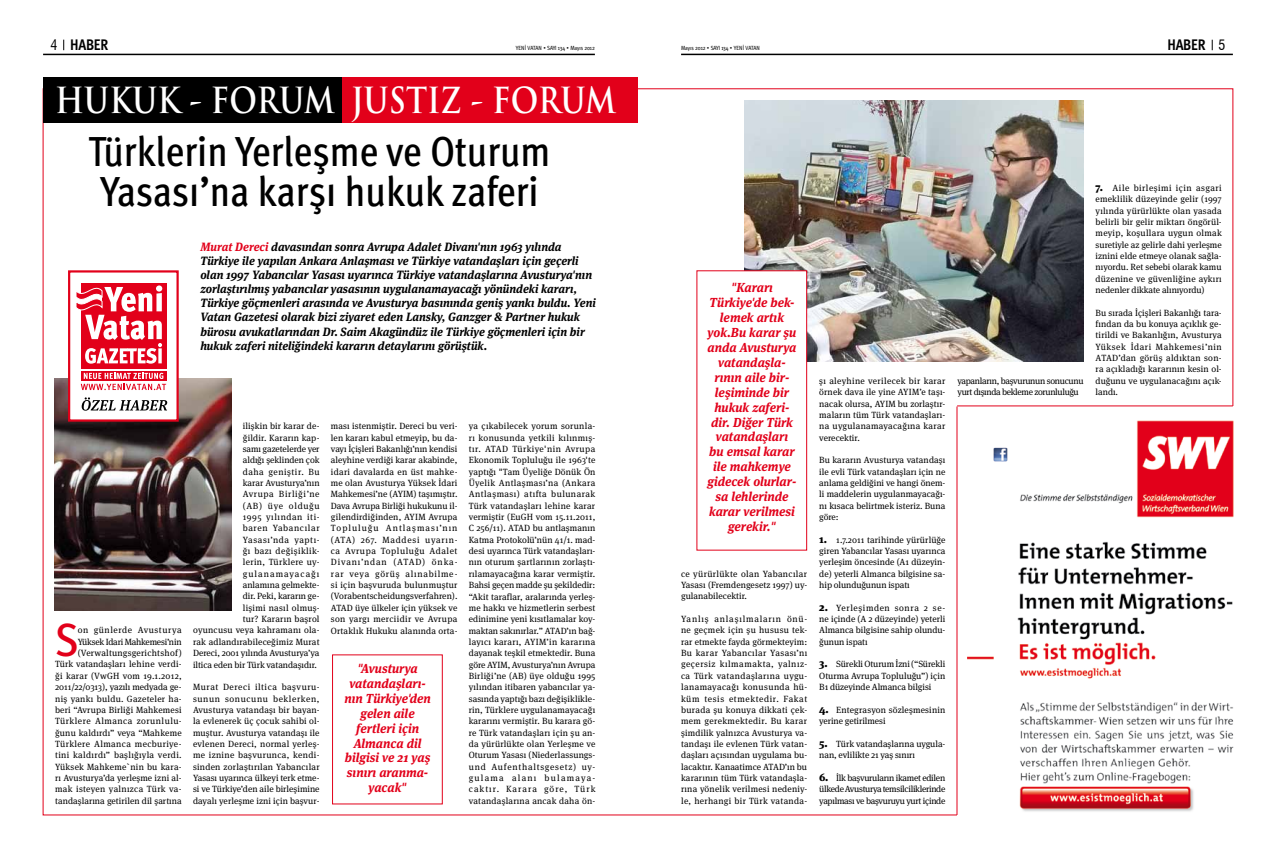
<style>
.page{position:relative;width:1276px;height:851px;background:#fff}
.page>*{position:absolute;margin:0;border:0;box-sizing:border-box;transform-origin:0 0}
.t1{font:500 46.5px "Meta Cond Pro";color:#e2001a}
.t2{font:500 42px/40px "Meta Cond Pro";color:#000}
.t3{font:700 35px "Trajan Pro";color:#fff;scale:.85 1}
.t4{font:700 15.3px "Meta Cond Pro";letter-spacing:-.015em;color:#000}
.t5{font:italic 700 13px/14.9px "Meta Serif Pro";color:#e2001a;text-align:center;scale:.95 1}
.t6{font:italic 700 12px/14px "Meta Serif Pro";color:#000;scale:.95 1}
.t7{font:9px/11.3px "Meta Serif Pro";letter-spacing:.005em;color:#000;text-align:justify}
.t8{font:9px/11.3px "Meta Serif Pro";letter-spacing:-.035em;color:#000}
.t9{font:6px "Meta Cond Pro";letter-spacing:-.01em;color:#000}
.s1{font-family:"Swiss 721 BT";font-weight:400;font-stretch:condensed;font-size:14px}
.s2{color:#e2001a}
.s3{font-weight:900;font-size:11px}
</style>
<div class="page">
<hr style="left:43px;top:54px;width:552px;height:1px;background:#000">
<hr style="left:681px;top:54px;width:552px;height:1px;background:#000">
<img style="left:54px;top:378px;width:177px;height:232px">
<img style="left:744px;top:101px;width:339px;height:260px">
<div style="left:332px;top:654px;width:111px;height:150px;border:1px solid #e2001a"></div>
<div style="left:696px;top:270px;width:111px;height:280px;background:#fff;border:1px solid #e2001a"></div>
<img style="left:967px;top:420px;width:267px;height:392px">
<hr style="left:957px;top:405px;width:276px;height:1px;background:#e2001a">
<hr style="left:956px;top:406px;width:1px;height:408px;background:#e2001a">
<div style="left:68px;top:270px;width:111px;height:151px;background:#fff;border:2px solid #e2001a"></div>
<svg style="left:82px;top:397px;width:85px;height:13px"></svg>
<div style="left:81px;top:283px;width:85px;height:85px;background:#e2001a"></div>
<svg style="left:81px;top:371px;width:85px;height:2px"></svg>
<svg style="left:81px;top:373px;width:85px;height:17px"></svg>
<svg style="left:76px;top:285px;width:86px;height:78px"></svg>
<div style="left:43px;top:77px;width:300px;height:46px;background:#000"></div>
<div style="left:343px;top:77px;width:295px;height:46px;background:#e2001a"></div>
<h3 class="t4" style="left:51px;top:35px;width:59px"><span class="s1">4</span> HABER</h3>
<p class="t9" style="left:516px;top:44px;width:81px">Yenİ VATAN • SAYI 134 • Mayıs 2012</p>
<p class="t9" style="left:681px;top:44px;width:79px">Mayıs 2012 • SAYI 134 • Yenİ VATAN</p>
<h3 class="t4" style="left:1167px;top:35px;width:60px">HABER <span class="s1">5</span></h3>
<h3 class="t3" style="left:55px;top:78px;width:662px">HUKUK - FORUM JUSTIZ - FORUM</h3>
<h2 class="t2" style="left:88px;top:133px;width:464px">Türklerin Yerleşme ve Oturum<br>Yasası’na karşı hukuk zaferi</h2>
<p class="t6" style="left:200px;top:239px;width:418px"><span class="s2">Murat Dereci</span> davasından sonra Avrupa Adalet Divanı'nın 1963 yılında Türkiye ile yapılan Ankara Anlaşması ve Türkiye vatandaşları için geçerli olan 1997 Yabancılar Yasası uyarınca Türkiye vatandaşlarına Avusturya'nın zorlaştırılmış yabancılar yasasının uygulanamayacağı yönündeki kararı, Türkiye göçmenleri arasında ve Avusturya basınında geniş yankı buldu. Yeni Vatan Gazetesi olarak bizi ziyaret eden Lansky, Ganzger &amp; Partner hukuk bürosu avukatlarından Dr. Saim Akagündüz ile Türkiye göçmenleri için bir hukuk zaferi niteliğindeki kararın detaylarını görüştük.</p>
<h1 class="t1" style="left:55px;top:610px;width:22px">S</h1>
<p class="t7" style="left:55px;top:624px;width:128px;text-align:right">on günlerde Avusturya<br>Yüksek Idari Mahkemesi’nin (Verwaltungsgerichtshof)<br>Türk vatandaşları lehine verdi&shy;ği karar (VwGH vom 19.1.2012,<br>2011/22/0313), yazılı medyada ge&shy;niş yankı buldu. Gazeteler ha&shy;beri “Avrupa Birliği Mahkemesi<br>Türklere Almanca zorunlulu&shy;ğunu kaldırdı” veya “Mahkeme<br>Türklere Almanca mecburiye&shy;tini kaldırdı” başlığıyla verdi.<br>Yüksek Mahkeme`nin bu kara&shy;rı Avusturya’da yerleşme izni al&shy;mak isteyen yalnızca Türk va&shy;tandaşlarına getirilen dil şartına</p>
<p class="t7" style="left:193px;top:420px;width:128px;text-align:right">ilişkin bir karar de-<br>ğildir. Kararın kap-<br>samı gazetelerde yer<br>aldığı şeklinden çok<br>daha geniştir. Bu<br>karar Avusturya’nın<br>Avrupa Birliği’ne<br>(AB) üye olduğu<br>1995 yılından iti-<br>baren Yabancılar<br>Yasası’nda yaptı-<br>ğı bazı değişiklik-<br>lerin, Türklere uy&shy;gulanamayacağı<br>anlamına gelmekte-<br>dir. Peki, kararın ge-<br>lişimi nasıl olmuş-<br>tur? Kararın başrol<br>oyuncusu veya kahramanı ola&shy;rak adlandırabileceğimiz Murat<br>Dereci, 2001 yılında Avusturya’ya iltica eden bir Türk vatandaşıdır.</p>
<p class="t7" style="left:193px;top:680px;width:128px">Murat Dereci iltica başvuru&shy;sunun sonucunu beklerken, Avusturya vatandaşı bir bayan&shy;la evlenerek üç çocuk sahibi ol&shy;muştur. Avusturya vatandaşı ile evlenen Dereci, normal yerleş&shy;me iznine başvurunca, kendi&shy;sinden zorlaştırılan Yabancılar Yasası uyarınca ülkeyi terk etme&shy;si ve Türkiye’den aile birleşimine dayalı yerleşme izni için başvur-</p>
<p class="t7" style="left:331px;top:420px;width:128px">ması istenmiştir. Dereci bu veri&shy;len kararı kabul etmeyip, bu da&shy;vayı İçişleri Bakanlığı’nın kendisi aleyhine verdiği karar akabinde, idari davalarda en üst mahke&shy;me olan Avusturya Yüksek İdari Mahkemesi’ne (AYIM) taşımıştır.<br>Dava Avrupa Birliği hukukunu il&shy;gilendirdiğinden, AYIM Avrupa Topluluğu Antlaşması’nın (ATA) 267. Maddesi uyarın&shy;ca Avrupa Topluluğu Adalet Divanı’ndan (ATAD) önka&shy;rar veya görüş alınabilme&shy;si için başvuruda bulunmuştur (Vorabentscheidungsverfahren).<br>ATAD üye ülkeler için yüksek ve son yargı merciidir ve Avrupa Ortaklık Hukuku alanında orta-</p>
<p class="t7" style="left:469px;top:420px;width:128px">ya çıkabilecek yorum sorunla&shy;rı konusunda yetkili kılınmış&shy;tır. ATAD Türkiye'nin Avrupa Ekonomik Topluluğu ile 1963'te yaptığı "Tam Üyeliğe Dönük Ön Üyelik Antlaşması’na (Ankara Antlaşması) atıfta bulunarak Türk vatandaşları lehine karar vermiştir (EuGH vom 15.11.2011, C 256/11). ATAD bu antlaşmanın Katma Protokolü’nün 41/1. mad&shy;desi uyarınca Türk vatandaşları&shy;nın oturum şartlarının zorlaştı&shy;rılamayacağına karar vermiştir.<br>Bahsi geçen madde şu şekildedir: “Akit taraflar, aralarında yerleş&shy;me hakkı ve hizmetlerin serbest edinimine yeni kısıtlamalar koy&shy;maktan sakınırlar.” ATAD’ın bağ&shy;layıcı kararı, AYIM’in kararına dayanak teşkil etmektedir. Buna göre AYIM, Avusturya’nın Avrupa Birliği’ne (AB) üye olduğu 1995 yılından itibaren yabancılar ya&shy;sasında yaptığı bazı değişiklikle&shy;rin, Türklere uygulanamayacağı kararını vermiştir. Bu karara gö&shy;re Türk vatandaşları için şu an&shy;da yürürlükte olan Yerleşme ve Oturum Yasası (Niederlassungs&shy;und Aufenthaltsgesetz) uy&shy;gulama alanı bulamaya&shy;caktır. Karara göre, Türk vatandaşlarına ancak daha ön-</p>
<h3 class="t5" style="left:344px;top:659px;width:93px">"Avusturya vatandaşları&shy;nın Türkiye'den gelen aile fertleri için<br>Almanca dil bilgisi ve 21 yaş sınırı aranma&shy;yacak"</h3>
<p class="t5" style="left:707px;top:279px;width:95px">"Kararı<br>Türkiye'de bek&shy;lemek artık yok.Bu karar şu anda Avusturya vatandaşla&shy;rının aile bir&shy;leşiminde bir hukuk zaferi&shy;dir. Diğer Türk vatandaşları bu emsal karar ile mahkemye gidecek olurlar&shy;sa lehlerinde karar verilmesi gerekir."</p>
<p class="t7" style="left:681px;top:567px;width:128px">ce yürürlükte olan Yabancılar Yasası (Fremdengesetz 1997) uy&shy;gulanabilecektir.</p>
<p class="t7" style="left:681px;top:612px;width:128px">Yanlış anlaşılmaların önü&shy;ne geçmek için şu hususu tek&shy;rar etmekte fayda görmekteyim:<br>Bu karar Yabancılar Yasası’nı geçersiz kılmamakta, yalnız&shy;ca Türk vatandaşlarına uygu&shy;lanamayacağı konusunda hü&shy;küm tesis etmektedir. Fakat burada şu konuya dikkati çek&shy;mem gerekmektedir. Bu karar şimdilik yalnızca Avusturya va&shy;tandaşı ile evlenen Türk vatan&shy;daşları açısından uygulama bu&shy;lacaktır. Kanaatimce ATAD’ın bu kararının tüm Türk vatandaşla&shy;rına yönelik verilmesi nedeniy&shy;le, herhangi bir Türk vatanda-</p>
<p class="t7" style="left:819px;top:374px;width:128px">şı aleyhine verilecek bir karar örnek dava ile yine AYIM’e taşı&shy;nacak olursa, AYIM bu zorlaştır&shy;maların tüm Türk vatandaşları&shy;na uygulanamayacağına karar verecektir.</p>
<p class="t7" style="left:819px;top:454px;width:128px">Bu kararın Avusturya vatandaşı ile evli Türk vatandaşları için ne anlama geldiğini ve hangi önem&shy;li maddelerin uygulanmayacağı&shy;nı kısaca belirtmek isteriz. Buna göre:</p>
<p class="t7" style="left:819px;top:533px;width:128px"><span class="s3">1.</span> 1.7.2011 tarihinde yürürlüğe giren Yabancılar Yasası uyarınca yerleşim öncesinde (A1 düzeyin&shy;de) yeterli Almanca bilgisine sa&shy;hip olunduğunun ispatı</p>
<p class="t7" style="left:819px;top:601px;width:128px"><span class="s3">2.</span> Yerleşimden sonra 2 se&shy;ne içinde (A 2 düzeyinde) yeterli Almanca bilgisine sahip olundu&shy;ğunun ispatı</p>
<p class="t7" style="left:819px;top:658px;width:127px"><span class="s3">3.</span> Sürekli Oturum İzni (“Sürekli Oturma Avrupa Topluluğu”) için B1 düzeyinde Almanca bilgisi</p>
<p class="t7" style="left:819px;top:703px;width:128px"><span class="s3">4.</span> Entegrasyon sözleşmesinin yerine getirilmesi</p>
<p class="t7" style="left:819px;top:737px;width:128px"><span class="s3">5.</span> Türk vatandaşlarına uygula&shy;nan, evlilikte 21 yaş sınırı</p>
<p class="t7" style="left:819px;top:771px;width:128px"><span class="s3">6.</span> İlk başvuruların ikamet edilen ülkede Avusturya temsilciliklerinde yapılması ve başvuruyu yurt içinde</p>
<p class="t8" style="left:957px;top:374px;width:128px">yapanların, başvurunun sonucunu yurt dışında bekleme zorunluluğu</p>
<p class="t7" style="left:1095px;top:182px;width:128px"><span class="s3">7.</span> Aile birleşimi için asgari emeklilik düzeyinde gelir (1997 yılında yürürlükte olan yasada belirli bir gelir miktarı öngörül&shy;meyip, koşullara uygun olmak suretiyle az gelirle dahi yerleşme iznini elde etmeye olanak sağla&shy;nıyordu. Ret sebebi olarak kamu düzenine ve güvenliğine aykırı nedenler dikkate alınıyordu)</p>
<p class="t7" style="left:1095px;top:306px;width:128px">Bu sırada İçişleri Bakanlığı tara&shy;fından da bu konuya açıklık ge&shy;tirildi ve Bakanlığın, Avusturya Yüksek İdari Mahkemesi’nin ATAD’dan görüş aldıktan son&shy;ra açıkladığı kararının kesin ol&shy;duğunu ve uygulanacağını açık&shy;landı.</p>
</div>
